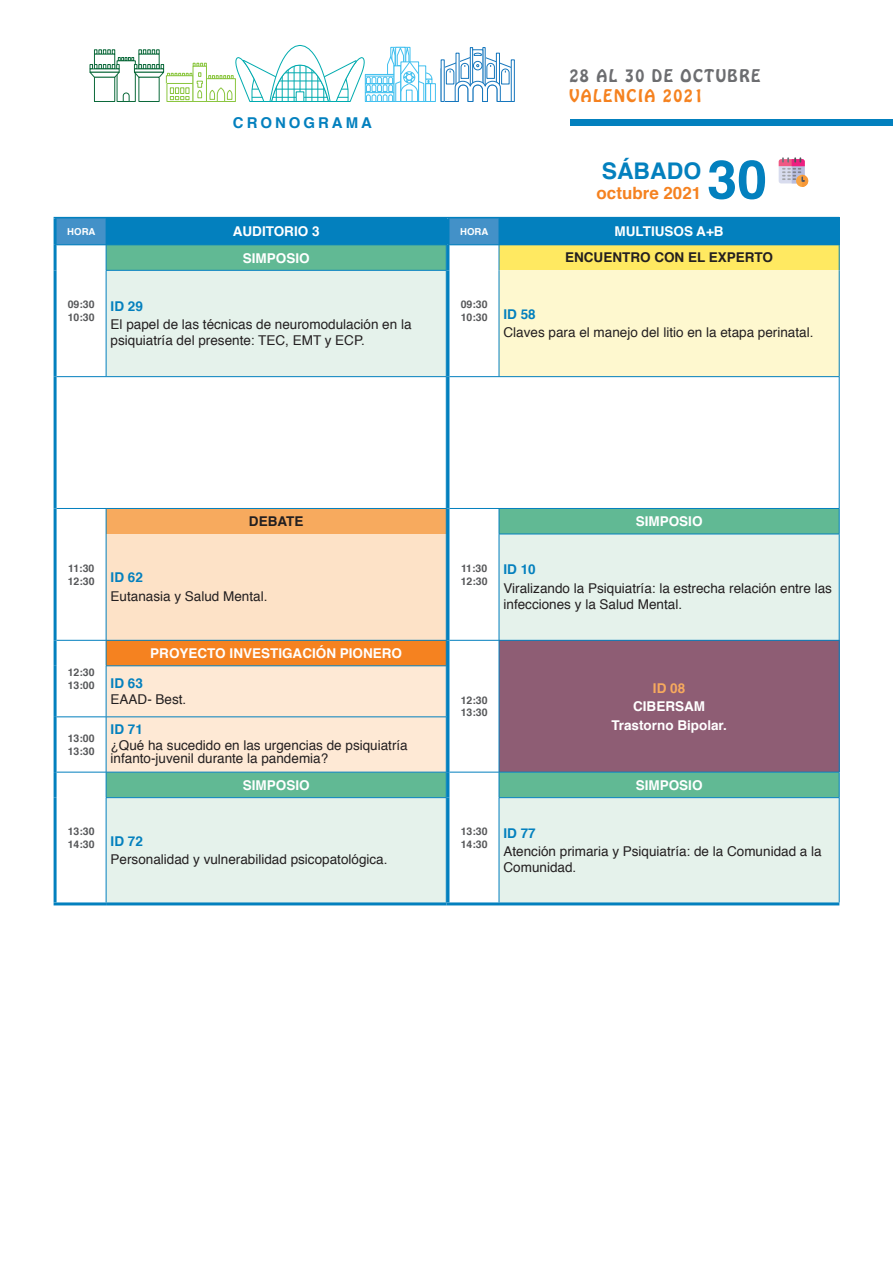
<style>
.page{position:relative;width:893px;height:1263px;background:#fff}
.page>*{position:absolute;margin:0;border:0;box-sizing:border-box;transform-origin:0 0}
.t1{font:700 53.85px "Helvetica";color:#0380be}
.t2{font:700 22.95px "Helvetica";color:#0380be}
.t3{font:700 16.95px "Helvetica";color:#f58220}
.t4{font:15.45px "Hobo Std";letter-spacing:.1em;color:#6c6d70}
.t5{font:15.45px "Hobo Std";letter-spacing:.1em;color:#f58220}
.t6{font:700 15px "Helvetica";letter-spacing:.2em;color:#0380be}
.t7{font:13.5px/16.2px "Helvetica";color:#231f20}
.t8{font:700 13.5px/18.3px "Helvetica";color:#fff;text-align:center}
.t9{font:700 13.5px "Helvetica";color:#0380be}
.t10{font:700 13.5px "Helvetica";color:#231f20}
.t11{font:700 13.5px "Helvetica";color:#f7aa5e}
.t12{font:700 10.5px/12.6px "Helvetica";color:#57585a}
.t13{font:700 9.6px "Helvetica";color:#fff}
</style>
<div class="page">
<div style="left:570px;top:119px;width:323px;height:7px;background:#0380be"></div>
<div style="left:425px;top:83px;width:11px;height:19px;border:1px solid #42c0ef"></div>
<svg style="left:89px;top:45px;width:344px;height:57px"></svg>
<div style="left:296px;top:92px;width:8px;height:9px;background:#fff"></div>
<div style="left:296px;top:92px;width:8px;height:10px;border:1px solid #00abaf"></div>
<div style="left:470px;top:47px;width:3px;height:41px;border:1px solid #1576bd"></div>
<div style="left:483px;top:47px;width:2px;height:41px;border:1px solid #1576bd"></div>
<div style="left:472px;top:49px;width:11px;height:35px;border:1px solid #1576bd"></div>
<svg style="left:440px;top:53px;width:75px;height:49px"></svg>
<svg style="left:779px;top:157px;width:29px;height:30px"></svg>
<div style="left:55px;top:218px;width:51px;height:27px;background:#4391c8"></div>
<div style="left:106px;top:218px;width:340px;height:27px;background:#0380be"></div>
<div style="left:107px;top:246px;width:339px;height:24px;background:#61b994"></div>
<svg style="left:106px;top:271px;width:340px;height:631px;fill:#e5f2eb"></svg>
<div style="left:106px;top:508px;width:340px;height:26px;background:#f7aa5e"></div>
<div style="left:106px;top:534px;width:340px;height:106px;background:#fde2c7"></div>
<hr style="left:106px;top:376px;width:340px;height:1px;background:#0380be">
<hr style="left:54px;top:218px;width:3px;height:27px;background:#0380be">
<hr style="left:54px;top:217px;width:52px;height:1px;background:#0380be">
<hr style="left:106px;top:534px;width:1px;height:106px;background:#0380be">
<hr style="left:106px;top:217px;width:340px;height:1px;background:#0380be">
<hr style="left:54px;top:245px;width:3px;height:25px;background:#0380be">
<hr style="left:54px;top:270px;width:3px;height:107px;background:#0380be">
<hr style="left:54px;top:377px;width:3px;height:131px;background:#0380be">
<hr style="left:54px;top:508px;width:3px;height:26px;background:#0380be">
<hr style="left:54px;top:534px;width:3px;height:106px;background:#0380be">
<hr style="left:54px;top:640px;width:3px;height:26px;background:#0380be">
<hr style="left:54px;top:666px;width:3px;height:51px;background:#0380be">
<hr style="left:54px;top:717px;width:3px;height:55px;background:#0380be">
<hr style="left:54px;top:772px;width:3px;height:26px;background:#0380be">
<hr style="left:54px;top:798px;width:3px;height:104px;background:#0380be">
<hr style="left:57px;top:245px;width:49px;height:1px;background:#0380be">
<hr style="left:57px;top:376px;width:49px;height:1px;background:#0380be">
<hr style="left:57px;top:717px;width:49px;height:1px;background:#0380be">
<hr style="left:57px;top:772px;width:49px;height:1px;background:#0380be">
<hr style="left:106px;top:271px;width:1px;height:105px;background:#0380be">
<hr style="left:106px;top:798px;width:1px;height:104px;background:#0380be">
<hr style="left:57px;top:508px;width:49px;height:1px;background:#0380be">
<hr style="left:57px;top:640px;width:49px;height:1px;background:#0380be">
<svg style="left:106px;top:509px;width:1px;height:25px"></svg>
<hr style="left:106px;top:508px;width:340px;height:1px;background:#0380be">
<hr style="left:106px;top:245px;width:340px;height:1px;background:#0380be">
<svg style="left:106px;top:245px;width:1px;height:25px"></svg>
<hr style="left:106px;top:270px;width:340px;height:1px;background:#0380be">
<svg style="left:106px;top:640px;width:340px;height:157px;background:#ddceae"></svg>
<hr style="left:106px;top:797px;width:340px;height:1px;background:#0380be">
<hr style="left:106px;top:902px;width:340px;height:3px;background:#0380be">
<hr style="left:54px;top:902px;width:52px;height:3px;background:#0380be">
<div style="left:448px;top:218px;width:51px;height:27px;background:#4391c8"></div>
<div style="left:499px;top:218px;width:340px;height:27px;background:#0380be"></div>
<div style="left:499px;top:245px;width:340px;height:25px;background:#ffe961"></div>
<div style="left:499px;top:270px;width:340px;height:107px;background:#fef8cf"></div>
<div style="left:500px;top:509px;width:339px;height:25px;background:#61b994"></div>
<svg style="left:500px;top:535px;width:339px;height:367px;background:#d6ebe1"></svg>
<div style="left:499px;top:640px;width:340px;height:132px;background:#8e5d74"></div>
<hr style="left:839px;top:377px;width:1px;height:131px;background:#0380be">
<hr style="left:446px;top:218px;width:3px;height:27px;background:#0380be">
<hr style="left:446px;top:217px;width:53px;height:1px;background:#0380be">
<hr style="left:499px;top:217px;width:340px;height:1px;background:#0380be">
<hr style="left:446px;top:245px;width:3px;height:25px;background:#0380be">
<hr style="left:446px;top:270px;width:3px;height:107px;background:#0380be">
<hr style="left:446px;top:377px;width:3px;height:131px;background:#0380be">
<hr style="left:446px;top:508px;width:3px;height:26px;background:#0380be">
<hr style="left:446px;top:534px;width:3px;height:106px;background:#0380be">
<hr style="left:446px;top:640px;width:3px;height:132px;background:#0380be">
<hr style="left:446px;top:772px;width:3px;height:26px;background:#0380be">
<hr style="left:446px;top:798px;width:3px;height:104px;background:#0380be">
<hr style="left:449px;top:245px;width:50px;height:1px;background:#0380be">
<hr style="left:449px;top:376px;width:50px;height:1px;background:#0380be">
<hr style="left:449px;top:772px;width:50px;height:1px;background:#0380be">
<hr style="left:499px;top:534px;width:1px;height:106px;background:#0380be">
<hr style="left:499px;top:798px;width:1px;height:104px;background:#0380be">
<hr style="left:839px;top:534px;width:1px;height:106px;background:#0380be">
<hr style="left:839px;top:798px;width:1px;height:104px;background:#0380be">
<hr style="left:449px;top:508px;width:50px;height:1px;background:#0380be">
<hr style="left:449px;top:640px;width:50px;height:1px;background:#0380be">
<hr style="left:499px;top:245px;width:340px;height:1px;background:#0380be">
<svg style="left:499px;top:245px;width:1px;height:25px"></svg>
<svg style="left:839px;top:218px;width:1px;height:52px"></svg>
<hr style="left:499px;top:270px;width:1px;height:106px;background:#0380be">
<hr style="left:839px;top:270px;width:1px;height:106px;background:#0380be">
<hr style="left:499px;top:376px;width:340px;height:1px;background:#0380be">
<hr style="left:499px;top:508px;width:340px;height:1px;background:#0380be">
<svg style="left:499px;top:509px;width:1px;height:25px"></svg>
<svg style="left:839px;top:509px;width:1px;height:25px"></svg>
<hr style="left:499px;top:534px;width:340px;height:1px;background:#0380be">
<hr style="left:499px;top:640px;width:340px;height:1px;background:#0380be">
<hr style="left:499px;top:640px;width:1px;height:132px;background:#0380be">
<hr style="left:839px;top:640px;width:1px;height:132px;background:#0380be">
<hr style="left:499px;top:772px;width:340px;height:1px;background:#0380be">
<svg style="left:499px;top:772px;width:1px;height:25px"></svg>
<svg style="left:839px;top:772px;width:1px;height:25px"></svg>
<hr style="left:499px;top:797px;width:340px;height:1px;background:#0380be">
<hr style="left:499px;top:902px;width:340px;height:3px;background:#0380be">
<hr style="left:446px;top:902px;width:53px;height:3px;background:#0380be">
<p class="t4" style="left:569px;top:65px;width:192px">28 AL 30 DE OCTUBRE</p>
<p class="t5" style="left:569px;top:85px;width:135px">VALENCIA 2021</p>
<p class="t6" style="left:233px;top:111px;width:140px">CRONOGRAMA</p>
<h2 class="t2" style="left:602px;top:152px;width:101px">SÁBADO</h2>
<p class="t3" style="left:597px;top:179px;width:106px">octubre 2021</p>
<h1 class="t1" style="left:707px;top:136px;width:61px">30</h1>
<p class="t13" style="left:67px;top:224px;width:30px">HORA</p>
<p class="t8" style="left:233px;top:222px;width:88px">AUDITORIO 3</p>
<p class="t13" style="left:460px;top:224px;width:30px">HORA</p>
<p class="t8" style="left:614px;top:222px;width:111px">MULTIUSOS A+B</p>
<p class="t8" style="left:243px;top:249px;width:68px">SIMPOSIO</p>
<p class="t10" style="left:565px;top:246px;width:210px">ENCUENTRO CON EL EXPERTO</p>
<p class="t12" style="left:68px;top:298px;width:28px">09:30<br>10:30</p>
<p class="t9" style="left:111px;top:295px;width:34px">ID 29</p>
<p class="t7" style="left:111px;top:316px;width:302px">El papel de las técnicas de neuromodulación en la psiquiatría del presente: TEC, EMT y ECP.</p>
<p class="t12" style="left:461px;top:298px;width:28px">09:30<br>10:30</p>
<p class="t9" style="left:504px;top:303px;width:34px">ID 58</p>
<p class="t7" style="left:504px;top:325px;width:311px">Claves para el manejo del litio en la etapa perinatal.</p>
<p class="t12" style="left:68px;top:562px;width:28px">11:30<br>12:30</p>
<p class="t12" style="left:68px;top:666px;width:28px">12:30<br>13:00</p>
<p class="t12" style="left:68px;top:732px;width:28px">13:00<br>13:30</p>
<p class="t12" style="left:68px;top:825px;width:28px">13:30<br>14:30</p>
<p class="t10" style="left:249px;top:510px;width:56px">DEBATE</p>
<p class="t9" style="left:111px;top:567px;width:34px">ID 62</p>
<p class="t7" style="left:111px;top:588px;width:158px">Eutanasia y Salud Mental.</p>
<p class="t8" style="left:150px;top:644px;width:253px">PROYECTO INVESTIGACIÓN PIONERO</p>
<p class="t9" style="left:111px;top:672px;width:34px">ID 63</p>
<p class="t7" style="left:111px;top:691px;width:77px">EAAD- Best.</p>
<p class="t9" style="left:111px;top:719px;width:34px">ID 71</p>
<p class="t7" style="left:111px;top:739px;width:299px;line-height:13.5px">¿Qué ha sucedido en las urgencias de psiquiatría infanto-juvenil durante la pandemia?</p>
<p class="t8" style="left:243px;top:776px;width:68px">SIMPOSIO</p>
<p class="t9" style="left:111px;top:830px;width:34px">ID 72</p>
<p class="t7" style="left:111px;top:852px;width:278px">Personalidad y vulnerabilidad psicopatológica.</p>
<p class="t12" style="left:461px;top:562px;width:28px">11:30<br>12:30</p>
<p class="t8" style="left:636px;top:513px;width:68px">SIMPOSIO</p>
<p class="t9" style="left:503px;top:559px;width:34px">ID 10</p>
<p class="t7" style="left:503px;top:580px;width:330px">Viralizando la Psiquiatría: la estrecha relación entre las infecciones y la Salud Mental.</p>
<p class="t12" style="left:461px;top:694px;width:28px">12:30<br>13:30</p>
<p class="t11" style="left:653px;top:677px;width:34px">ID 08</p>
<p class="t8" style="left:611px;top:697px;width:117px">CIBERSAM<br>Trastorno Bipolar.</p>
<p class="t12" style="left:461px;top:825px;width:28px">13:30<br>14:30</p>
<p class="t8" style="left:636px;top:776px;width:68px">SIMPOSIO</p>
<p class="t9" style="left:503px;top:822px;width:34px">ID 77</p>
<p class="t7" style="left:503px;top:844px;width:320px">Atención primaria y Psiquiatría: de la Comunidad a la<br>Comunidad.</p>
</div>
